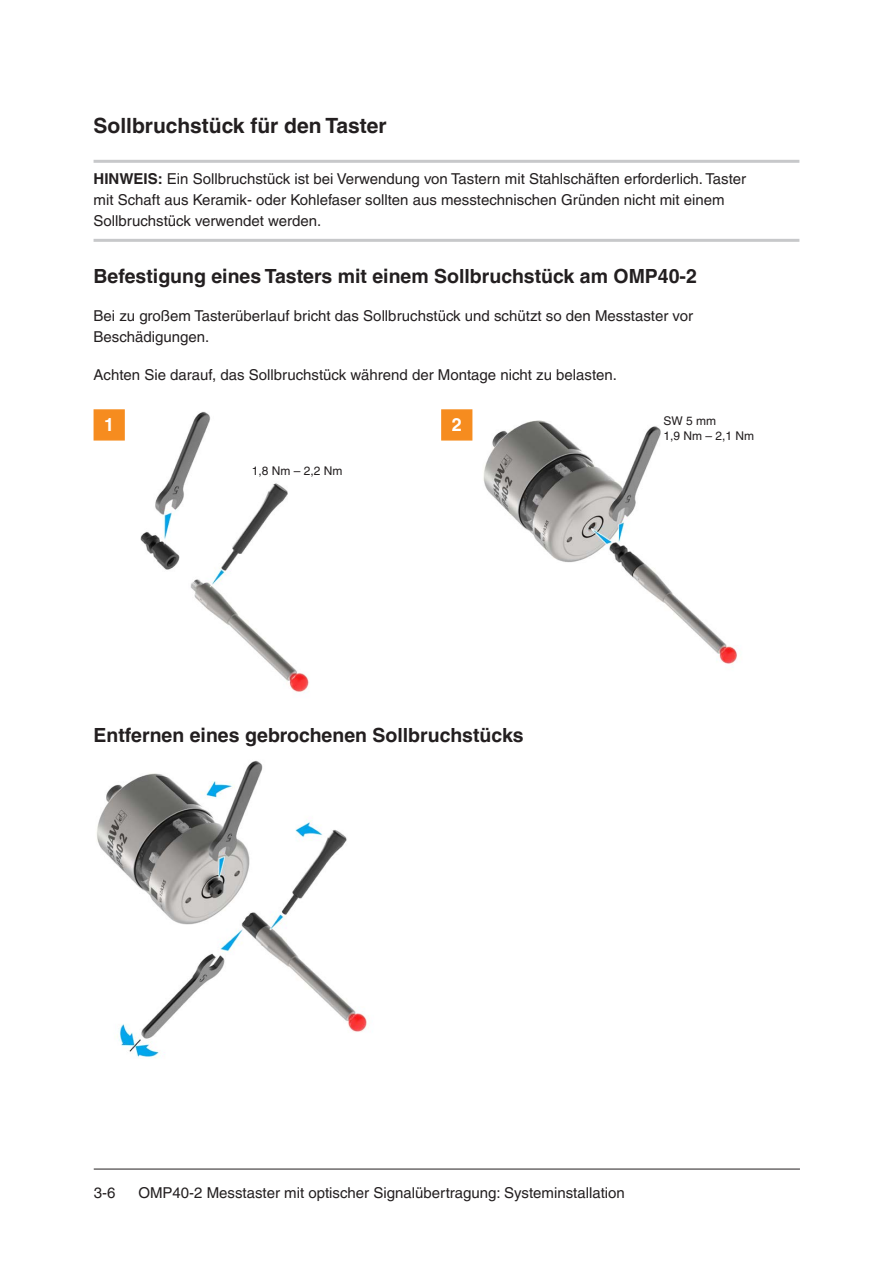
<style>
.page{position:relative;width:893px;height:1263px;background:#fff}
.page>*{position:absolute;margin:0;border:0;box-sizing:border-box;transform-origin:0 0}
.Heading_2__14pt_bold{font:700 21px "Helvetica LT Pro";color:#231f20}
.Heading_3__13pt_bold{font:700 19.5px "Helvetica LT Pro";color:#231f20}
.Figure_Steps{font:700 18px "Helvetica LT Pro";color:#fff}
._10pt_Note{font:15px/21px "Helvetica LT Pro";color:#231f20}
._10pt_Body_Text{font:15px/21px "Helvetica LT Pro";color:#231f20}
.Figure_annotation_left-aligned{font:12px "Helvetica LT Pro";color:#231f20}
.Figure_annotation{font:12px "Helvetica LT Pro";color:#231f20}
.s1{font-weight:700}
</style>
<div class="page">
<hr style="left:94px;top:1169px;width:706px;height:1px;background:#231f20">
<img style="left:140px;top:412px;width:169px;height:280px">
<img style="left:472px;top:409px;width:265px;height:255px">
<div style="left:94px;top:409px;width:31px;height:32px;background:#f68c1f;border:2px solid #f68c1f"></div>
<div style="left:441px;top:409px;width:31px;height:32px;background:#f68c1f;border:2px solid #f68c1f"></div>
<img style="left:97px;top:760px;width:270px;height:298px">
<hr style="left:94px;top:160px;width:705px;height:3px;background:#c7c8ca">
<hr style="left:94px;top:239px;width:705px;height:3px;background:#c7c8ca">
<p class="Heading_2__14pt_bold" style="left:94px;top:113px;width:295px">Sollbruchstück für den Taster</p>
<p class="_10pt_Note" style="left:94px;top:168px;width:654px"><span class="s1">HINWEIS:</span> Ein Sollbruchstück ist bei Verwendung von Tastern mit Stahlschäften erforderlich. Taster mit Schaft aus Keramik- oder Kohlefaser sollten aus messtechnischen Gründen nicht mit einem<br>Sollbruchstück verwendet werden.</p>
<p class="Heading_3__13pt_bold" style="left:94px;top:264px;width:605px">Befestigung eines Tasters mit einem Sollbruchstück am OMP40-2</p>
<p class="_10pt_Body_Text" style="left:94px;top:305px;width:601px">Bei zu großem Tasterüberlauf bricht das Sollbruchstück und schützt so den Messtaster vor<br>Beschädigungen.</p>
<p class="_10pt_Body_Text" style="left:94px;top:364px;width:522px">Achten Sie darauf, das Sollbruchstück während der Montage nicht zu belasten.</p>
<p class="Figure_Steps" style="left:104px;top:413px;width:12px">1</p>
<p class="Figure_Steps" style="left:452px;top:413px;width:12px">2</p>
<p class="Figure_annotation" style="left:252px;top:463px;width:92px">1,8 Nm – 2,2 Nm</p>
<p class="Heading_3__13pt_bold" style="left:94px;top:723px;width:432px">Entfernen eines gebrochenen Sollbruchstücks</p>
<p class="Figure_annotation_left-aligned" style="left:663px;top:414px;width:54px">SW 5 mm</p>
<p class="Figure_annotation_left-aligned" style="left:663px;top:429px;width:92px">1,9 Nm – 2,1 Nm</p>
<p class="_10pt_Note" style="left:94px;top:1182px;width:23px">3-6</p>
<p class="_10pt_Note" style="left:138px;top:1182px;width:488px">OMP40-2 Messtaster mit optischer Signalübertragung: Systeminstallation</p>
</div>
